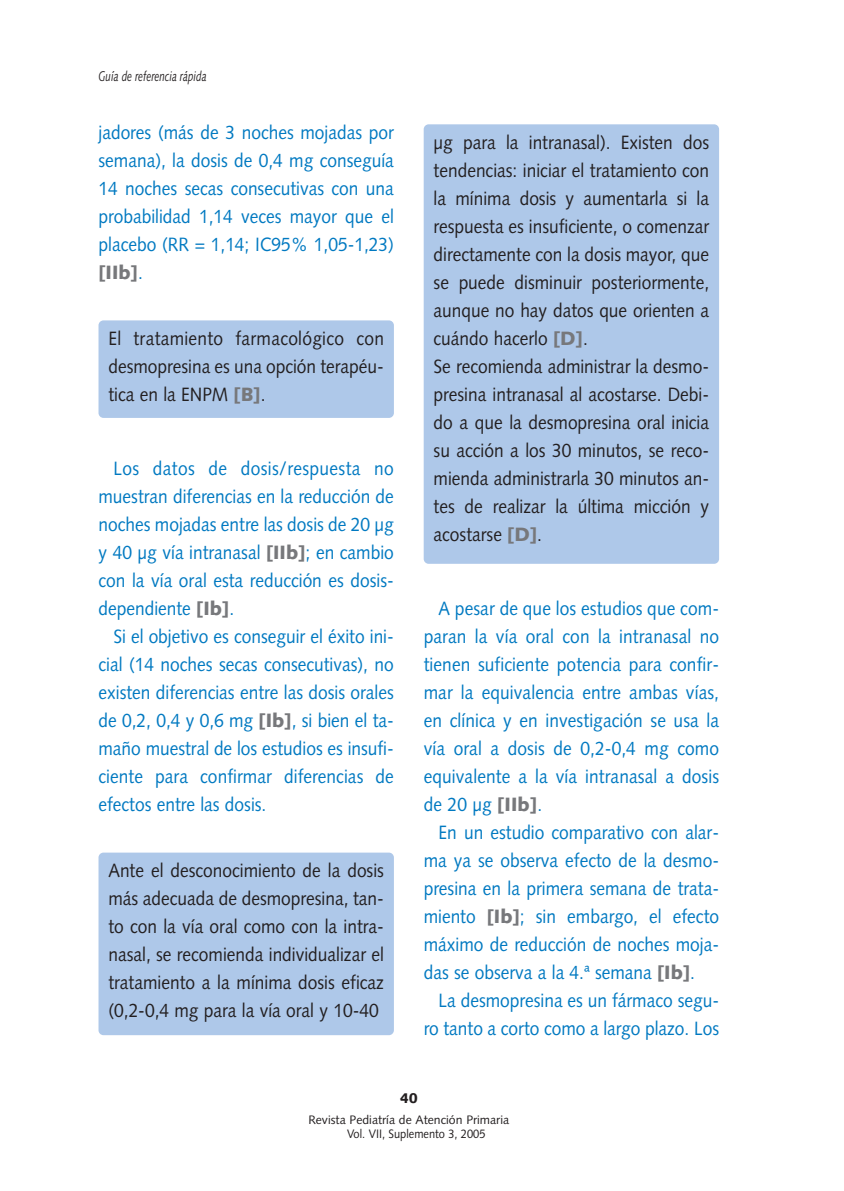
<style>
.page{position:relative;width:844px;height:1191px;background:#fff}
.page>*{position:absolute;margin:0;border:0;box-sizing:border-box;transform-origin:0 0}
.t1{font:19.25px/28px "Syntax";color:#0079c1;text-align:justify;scale:.9 1}
.t2{font:19.25px/28px "Syntax";color:#231f20;text-align:justify;scale:.9 1}
.t3{font:italic 14px "Syntax";color:#231f20;scale:.7 1}
.t4{font:900 14px "Syntax";color:#231f20}
.t5{font:12.25px/14px "Syntax";color:#231f20}
.s1{font-weight:900;color:#77787b}
</style>
<div class="page">
<div style="left:423px;top:124px;width:296px;height:440px;background:#aec8e9;border-radius:5px"></div>
<div style="left:98px;top:852px;width:296px;height:183px;background:#aec8e9;border-radius:5px"></div>
<div style="left:98px;top:320px;width:296px;height:98px;background:#aec8e9;border-radius:5px"></div>
<p class="t3" style="left:98px;top:70px;width:156px">Guía de referencia rápida</p>
<p class="t1" style="left:98px;top:120px;width:329px">jadores (más de 3 noches mojadas por semana), la dosis de 0,4 mg conseguía 14 noches secas consecutivas con una probabilidad 1,14 veces mayor que el placebo (RR = 1,14; IC95% 1,05-1,23) <span class="s1">[IIb]</span>.</p>
<p class="t2" style="left:108px;top:326px;width:307px">El tratamiento farmacológico con desmopresina es una opción terapéu&shy;tica en la ENPM <span class="s1">[B]</span>.</p>
<p class="t1" style="left:98px;top:456px;width:329px;text-indent:15px">Los datos de dosis/respuesta no muestran diferencias en la reducción de noches mojadas entre las dosis de 20 µg y 40 µg vía intranasal <span class="s1">[IIb]</span>; en cambio con la vía oral esta reducción es dosis&shy;dependiente <span class="s1">[Ib]</span>.</p>
<p class="t1" style="left:98px;top:624px;width:329px;text-indent:15px">Si el objetivo es conseguir el éxito ini&shy;cial (14 noches secas consecutivas), no existen diferencias entre las dosis orales de 0,2, 0,4 y 0,6 mg <span class="s1">[Ib]</span>, si bien el ta&shy;maño muestral de los estudios es insufi&shy;ciente para confirmar diferencias de efectos entre las dosis.</p>
<p class="t2" style="left:108px;top:858px;width:307px">Ante el desconocimiento de la dosis más adecuada de desmopresina, tan&shy;to con la vía oral como con la intra&shy;nasal, se recomienda individualizar el tratamiento a la mínima dosis eficaz (0,2-0,4 mg para la vía oral y 10-40</p>
<p class="t2" style="left:433px;top:130px;width:307px;text-align:left">µg para la intranasal). Existen dos tendencias: iniciar el tratamiento con la mínima dosis y aumentarla si la respuesta es insuficiente, o comenzar directamente con la dosis mayor, que se puede disminuir posteriormente, aunque no hay datos que orienten a cuándo hacerlo <span class="s1">[D]</span>.<br>Se recomienda administrar la desmo&shy;presina intranasal al acostarse. Debi&shy;do a que la desmopresina oral inicia su acción a los 30 minutos, se reco&shy;mienda administrarla 30 minutos an&shy;tes de realizar la última micción y acostarse <span class="s1">[D]</span>.</p>
<p class="t1" style="left:423px;top:596px;width:329px;text-indent:15px">A pesar de que los estudios que com&shy;paran la vía oral con la intranasal no tienen suficiente potencia para confir&shy;mar la equivalencia entre ambas vías, en clínica y en investigación se usa la vía oral a dosis de 0,2-0,4 mg como equivalente a la vía intranasal a dosis de 20 µg <span class="s1">[IIb]</span>.</p>
<p class="t1" style="left:423px;top:820px;width:329px;text-indent:15px">En un estudio comparativo con alar&shy;ma ya se observa efecto de la desmo&shy;presina en la primera semana de trata&shy;miento <span class="s1">[Ib]</span>; sin embargo, el efecto máximo de reducción de noches moja&shy;das se observa a la 4.ª semana <span class="s1">[Ib]</span>.</p>
<p class="t1" style="left:423px;top:988px;width:329px;text-align:right">La desmopresina es un fármaco segu&shy;ro tanto a corto como a largo plazo. Los</p>
<p class="t4" style="left:399px;top:1092px;width:20px">40</p>
<p class="t5" style="left:347px;top:1113px;width:164px;text-indent:-39px">Revista Pediatría de Atención Primaria<br>Vol. VII, Suplemento 3, 2005</p>
</div>
